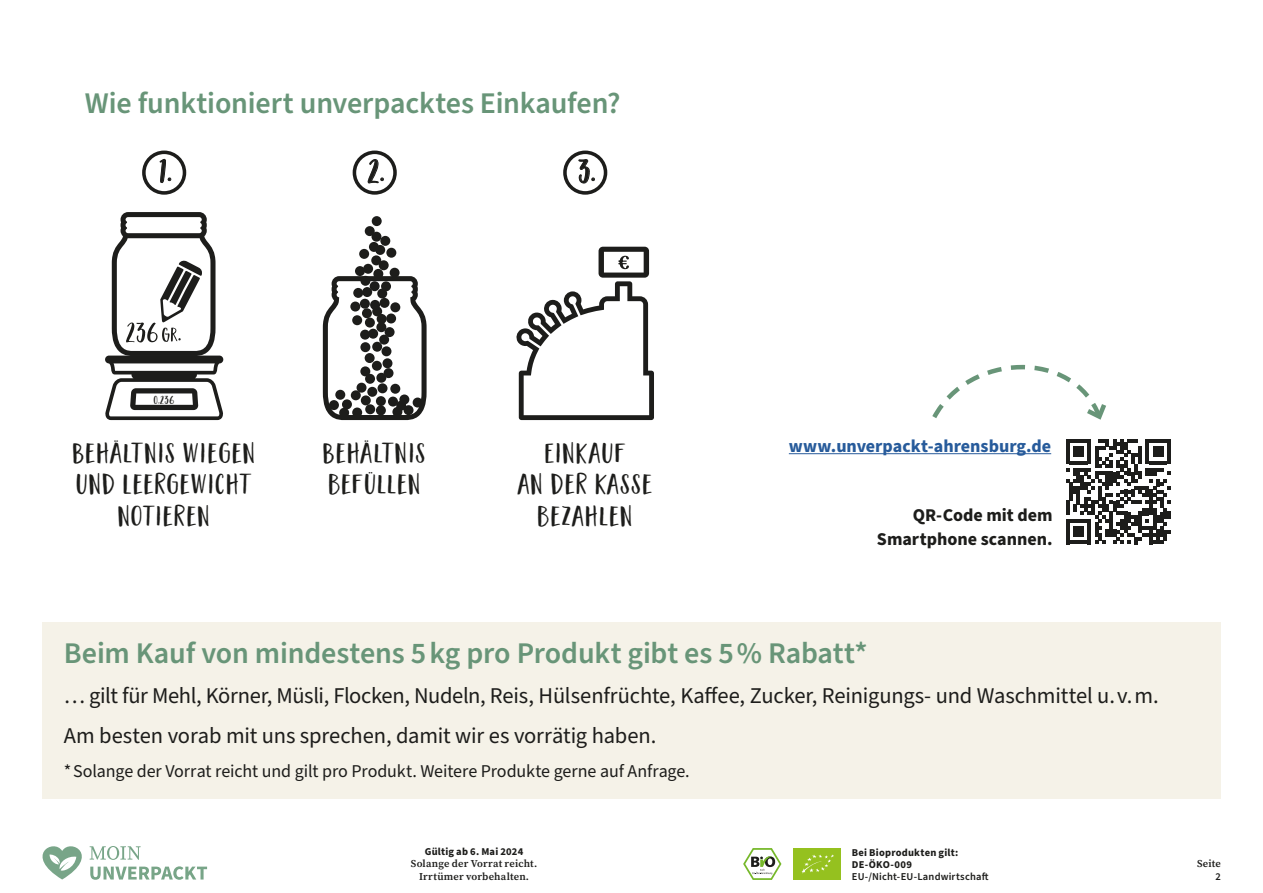
<style>
.page{position:relative;width:1263px;height:893px;background:#fff}
.page>*{position:absolute;margin:0;border:0;box-sizing:border-box;transform-origin:0 0}
.t1{font:600 30px "Source Sans Pro";letter-spacing:-.005em;color:#689578}
.t2{font:30px "Garden Grown Caps";color:#1d1d1b}
.t3{font:26.55px/31.8px "Garden Grown Caps";letter-spacing:.075em;color:#1d1d1b;text-align:center}
.t4{font:22.5px/39.8px "Source Sans Pro";letter-spacing:-.01em;color:#1d1d1b}
.t5{font:18px "Source Sans Pro";letter-spacing:-.005em;color:#1d1d1b}
.t6{font:700 18px/24px "Source Sans Pro";color:#1d1d1b;text-align:right}
.t7{font:700 18px "Source Sans Pro";color:#275b9b}
.t8{font:10.65px "Garden Grown Caps";color:#1d1d1b}
.t9{font:600 10.5px/12.6px "Source Serif Pro";letter-spacing:.015em;color:#1d1d1b;text-align:center}
.t10{font:700 10.5px/12px "Source Sans Pro";letter-spacing:.02em;color:#1d1d1b}
.t11{font:600 10.5px "Source Sans Pro";letter-spacing:.015em;color:#1d1d1b}
</style>
<div class="page">
<svg style="left:516px;top:247px;width:138px;height:173px"></svg>
<div style="left:563px;top:151px;width:44px;height:44px;border:4px solid #1d1d1b;border-radius:50%"></div>
<svg style="left:578px;top:159px;width:17px;height:25px"></svg>
<div style="left:142px;top:151px;width:44px;height:44px;border:4px solid #1d1d1b;border-radius:50%"></div>
<svg style="left:159px;top:159px;width:13px;height:24px"></svg>
<svg style="left:105px;top:212px;width:118px;height:208px"></svg>
<div style="left:353px;top:151px;width:44px;height:44px;border:4px solid #1d1d1b;border-radius:50%"></div>
<svg style="left:367px;top:159px;width:17px;height:25px"></svg>
<div style="left:372px;top:216px;width:10px;height:10px;background:#1d1d1b;border-radius:50%"></div>
<div style="left:365px;top:226px;width:10px;height:10px;background:#1d1d1b;border-radius:50%"></div>
<div style="left:369px;top:242px;width:10px;height:10px;background:#1d1d1b;border-radius:50%"></div>
<div style="left:359px;top:249px;width:10px;height:10px;background:#1d1d1b;border-radius:50%"></div>
<div style="left:375px;top:245px;width:10px;height:10px;background:#1d1d1b;border-radius:50%"></div>
<div style="left:386px;top:248px;width:10px;height:10px;background:#1d1d1b;border-radius:50%"></div>
<div style="left:390px;top:268px;width:10px;height:10px;background:#1d1d1b;border-radius:50%"></div>
<div style="left:379px;top:260px;width:10px;height:10px;background:#1d1d1b;border-radius:50%"></div>
<div style="left:363px;top:264px;width:10px;height:10px;background:#1d1d1b;border-radius:50%"></div>
<div style="left:371px;top:232px;width:10px;height:10px;background:#1d1d1b;border-radius:50%"></div>
<div style="left:380px;top:236px;width:10px;height:10px;background:#1d1d1b;border-radius:50%"></div>
<div style="left:371px;top:255px;width:10px;height:10px;background:#1d1d1b;border-radius:50%"></div>
<div style="left:355px;top:266px;width:10px;height:10px;background:#1d1d1b;border-radius:50%"></div>
<div style="left:373px;top:269px;width:10px;height:10px;background:#1d1d1b;border-radius:50%"></div>
<svg style="left:323px;top:276px;width:104px;height:144px"></svg>
<svg style="left:1066px;top:439px;width:105px;height:105px"></svg>
<div style="left:794px;top:848px;width:47px;height:32px;background:#95c11f"></div>
<svg style="left:801px;top:854px;width:33px;height:19px"></svg>
<svg style="left:743px;top:848px;width:39px;height:32px"></svg>
<svg style="left:43px;top:846px;width:164px;height:34px"></svg>
<div style="left:43px;top:622px;width:1178px;height:176px;background:#f5f2e8"></div>
<svg style="left:932px;top:364px;width:174px;height:56px"></svg>
<hr style="left:789px;top:453px;width:262px;height:1px;background:#275b9b">
<h1 class="t1" style="left:85px;top:83px;width:537px">Wie funktioniert unverpacktes Einkaufen?</h1>
<h1 class="t2" style="left:160px;top:154px;width:13px">1.</h1>
<h1 class="t2" style="left:369px;top:154px;width:17px">2.</h1>
<p class="t8" style="left:154px;top:393px;width:22px">0,236</p>
<p class="t3" style="left:73px;top:438px;width:183px">BEHÄLTNIS WIEGEN<br>UND LEERGEWICHT<br>NOTIEREN</p>
<p class="t3" style="left:324px;top:438px;width:103px;text-align:left">BEHÄLTNIS<br>BEFÜLLEN</p>
<h1 class="t2" style="left:579px;top:154px;width:18px">3.</h1>
<p class="t3" style="left:518px;top:438px;width:135px">EINKAUF<br>AN DER KASSE<br>BEZAHLEN</p>
<p class="t7" style="left:789px;top:434px;width:264px">www.unverpackt-ahrensburg.de</p>
<p class="t6" style="left:877px;top:503px;width:177px">QR-Code mit dem<br>Smartphone scannen.</p>
<h1 class="t1" style="left:64px;top:633px;width:805px">Beim Kauf von mindestens 5 kg pro Produkt gibt es 5 % Rabatt*</h1>
<p class="t4" style="left:64px;top:676px;width:1096px">… gilt für Mehl, Körner, Müsli, Flocken, Nudeln, Reis, Hülsenfrüchte, Kaffee, Zucker, Reinigungs- und Waschmittel u. v. m.<br>Am besten vorab mit uns sprechen, damit wir es vorrätig haben.</p>
<p class="t5" style="left:64px;top:759px;width:627px">* Solange der Vorrat reicht und gilt pro Produkt. Weitere Produkte gerne auf Anfrage.</p>
<p class="t10" style="left:425px;top:845px;width:100px">Gültig ab 6. Mai 2024</p>
<p class="t9" style="left:411px;top:857px;width:128px">Solange der Vorrat reicht.<br>Irrtümer vorbehalten.</p>
<p class="t9" style="left:1197px;top:857px;width:25px">Seite</p>
<p class="t10" style="left:852px;top:846px;width:108px">Bei Bioprodukten gilt:<br>DE-ÖKO-009</p>
<p class="t11" style="left:852px;top:869px;width:138px">EU-/Nicht-EU-Landwirtschaft</p>
<p class="t11" style="left:1215px;top:869px;width:7px">2</p>
</div>
